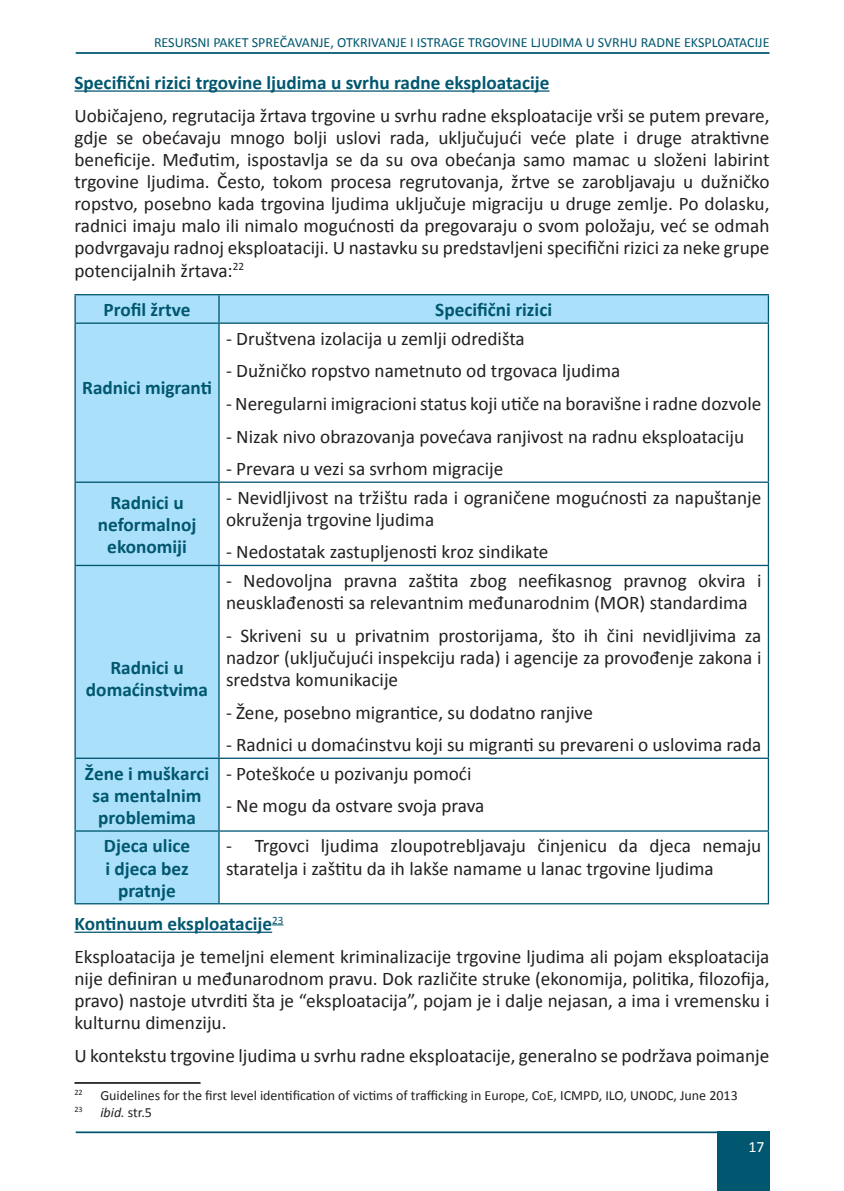
<style>
.page{position:relative;width:844px;height:1191px;background:#fff}
.page>*{position:absolute;margin:0;border:0;box-sizing:border-box;transform-origin:0 0}
.Normal_wrd_1{font:19.25px/22.2px "Calibri";color:#231f20;text-align:justify}
.Normal_wrd_1-2{font:700 19.25px/22.2px "Calibri";color:#00576f;text-align:center}
.t1{font:15.75px "Calibri";color:#fff}
.t2{font:14px "Calibri";color:#231f20}
.t3{font:14px "Calibri";color:#00576f}
.t4{font:italic 14px "Calibri";color:#231f20}
.t5{font:8.22px "Calibri";color:#231f20}
.s1{font-style:normal}
</style>
<div class="page">
<div style="left:717px;top:1131px;width:52px;height:60px;background:#00576f"></div>
<hr style="left:76px;top:52px;width:693px;height:2px;background:#00576f">
<hr style="left:76px;top:1131px;width:693px;height:2px;background:#00576f">
<hr style="left:74px;top:90px;width:475px;height:2px;background:#00576f">
<hr style="left:74px;top:931px;width:198px;height:2px;background:#00576f">
<svg style="left:76px;top:295px;width:691px;height:608px"></svg>
<hr style="left:74px;top:294px;width:145px;height:1px;background:#00576f">
<hr style="left:74px;top:295px;width:2px;height:27px;background:#00576f">
<hr style="left:219px;top:294px;width:549px;height:1px;background:#00576f">
<svg style="left:218px;top:295px;width:1px;height:27px"></svg>
<svg style="left:767px;top:295px;width:1px;height:27px"></svg>
<hr style="left:74px;top:322px;width:145px;height:2px;background:#00576f">
<hr style="left:74px;top:324px;width:2px;height:157px;background:#00576f">
<hr style="left:219px;top:322px;width:549px;height:2px;background:#00576f">
<hr style="left:218px;top:324px;width:1px;height:157px;background:#00576f">
<hr style="left:767px;top:324px;width:1px;height:157px;background:#00576f">
<hr style="left:74px;top:481px;width:145px;height:2px;background:#00576f">
<hr style="left:74px;top:483px;width:2px;height:82px;background:#00576f">
<hr style="left:219px;top:481px;width:549px;height:2px;background:#00576f">
<hr style="left:218px;top:483px;width:1px;height:82px;background:#00576f">
<hr style="left:767px;top:483px;width:1px;height:82px;background:#00576f">
<hr style="left:74px;top:565px;width:145px;height:1px;background:#00576f">
<hr style="left:74px;top:566px;width:2px;height:191px;background:#00576f">
<hr style="left:219px;top:565px;width:549px;height:1px;background:#00576f">
<hr style="left:218px;top:566px;width:1px;height:191px;background:#00576f">
<hr style="left:767px;top:566px;width:1px;height:191px;background:#00576f">
<hr style="left:74px;top:757px;width:145px;height:2px;background:#00576f">
<hr style="left:74px;top:759px;width:2px;height:71px;background:#00576f">
<hr style="left:219px;top:757px;width:549px;height:2px;background:#00576f">
<hr style="left:218px;top:759px;width:1px;height:71px;background:#00576f">
<hr style="left:767px;top:759px;width:1px;height:71px;background:#00576f">
<hr style="left:74px;top:830px;width:145px;height:1px;background:#00576f">
<hr style="left:74px;top:831px;width:2px;height:72px;background:#00576f">
<hr style="left:219px;top:830px;width:549px;height:1px;background:#00576f">
<hr style="left:218px;top:831px;width:1px;height:72px;background:#00576f">
<hr style="left:767px;top:831px;width:1px;height:72px;background:#00576f">
<hr style="left:74px;top:903px;width:145px;height:1px;background:#00576f">
<hr style="left:219px;top:903px;width:549px;height:1px;background:#00576f">
<hr style="left:74px;top:1082px;width:126px;height:1px;background:#231f20">
<p class="t3" style="left:154px;top:34px;width:617px">RESURSNI PAKET SPREČAVANJE, OTKRIVANJE I ISTRAGE TRGOVINE LJUDIMA U SVRHU RADNE EKSPLOATACIJE</p>
<p class="Normal_wrd_1-2" style="left:74px;top:71px;width:476px">Specifični rizici trgovine ljudima u svrhu radne eksploatacije</p>
<p class="Normal_wrd_1" style="left:74px;top:104px;width:696px">Uobičajeno, regrutacija žrtava trgovine u svrhu radne eksploatacije vrši se putem prevare, gdje se obećavaju mnogo bolji uslovi rada, uključujući veće plate i druge atraktivne beneficije. Međutim, ispostavlja se da su ova obećanja samo mamac u složeni labirint trgovine ljudima. Često, tokom procesa regrutovanja, žrtve se zarobljavaju u dužničko ropstvo, posebno kada trgovina ljudima uključuje migraciju u druge zemlje. Po dolasku, radnici imaju malo ili nimalo mogućnosti da pregovaraju o svom položaju, već se odmah podvrgavaju radnoj eksploataciji. U nastavku su predstavljeni specifični rizici za neke grupe potencijalnih žrtava:<sup>22</sup></p>
<p class="Normal_wrd_1-2" style="left:104px;top:299px;width:88px">Profil žrtve</p>
<p class="Normal_wrd_1-2" style="left:435px;top:299px;width:118px">Specifični rizici</p>
<p class="Normal_wrd_1-2" style="left:82px;top:376px;width:131px">Radnici migranti</p>
<p class="Normal_wrd_1" style="left:226px;top:327px;width:300px">- Društvena izolacija u zemlji odredišta</p>
<p class="Normal_wrd_1" style="left:226px;top:360px;width:395px">- Dužničko ropstvo nametnuto od trgovaca ljudima</p>
<p class="Normal_wrd_1" style="left:226px;top:392px;width:536px">- Neregularni imigracioni status koji utiče na boravišne i radne dozvole</p>
<p class="Normal_wrd_1" style="left:226px;top:425px;width:519px">- Nizak nivo obrazovanja povećava ranjivost na radnu eksploataciju</p>
<p class="Normal_wrd_1" style="left:226px;top:458px;width:279px">- Prevara u vezi sa svrhom migracije</p>
<p class="Normal_wrd_1-2" style="left:98px;top:491px;width:100px">Radnici u neformalnoj ekonomiji</p>
<p class="Normal_wrd_1" style="left:226px;top:486px;width:536px">- Nevidljivost na tržištu rada i ograničene mogućnosti za napuštanje okruženja trgovine ljudima</p>
<p class="Normal_wrd_1" style="left:226px;top:541px;width:324px">- Nedostatak zastupljenosti kroz sindikate</p>
<p class="Normal_wrd_1-2" style="left:86px;top:657px;width:124px">Radnici u domaćinstvima</p>
<p class="Normal_wrd_1" style="left:226px;top:569px;width:536px">- Nedovoljna pravna zaštita zbog neefikasnog pravnog okvira i neusklađenosti sa relevantnim međunarodnim (MOR) standardima</p>
<p class="Normal_wrd_1" style="left:226px;top:624px;width:536px">- Skriveni su u privatnim prostorijama, što ih čini nevidljivima za nadzor (uključujući inspekciju rada) i agencije za provođenje zakona i sredstva komunikacije</p>
<p class="Normal_wrd_1" style="left:226px;top:701px;width:368px">- Žene, posebno migrantice, su dodatno ranjive</p>
<p class="Normal_wrd_1" style="left:226px;top:734px;width:536px">- Radnici u domaćinstvu koji su migranti su prevareni o uslovima rada</p>
<p class="Normal_wrd_1-2" style="left:85px;top:762px;width:126px">Žene i muškarci sa mentalnim problemima</p>
<p class="Normal_wrd_1" style="left:226px;top:762px;width:247px">- Poteškoće u pozivanju pomoći</p>
<p class="Normal_wrd_1" style="left:226px;top:795px;width:260px">- Ne mogu da ostvare svoja prava</p>
<p class="Normal_wrd_1-2" style="left:104px;top:835px;width:88px">Djeca ulice i djeca bez pratnje</p>
<p class="Normal_wrd_1" style="left:226px;top:835px;width:536px">- Trgovci ljudima zloupotrebljavaju činjenicu da djeca nemaju staratelja i zaštitu da ih lakše namame u lanac trgovine ljudima</p>
<p class="Normal_wrd_1-2" style="left:74px;top:912px;width:210px">Kontinuum eksploatacije<sup>23</sup></p>
<p class="Normal_wrd_1" style="left:74px;top:945px;width:696px">Eksploatacija je temeljni element kriminalizacije trgovine ljudima ali pojam eksploatacija nije definiran u međunarodnom pravu. Dok različite struke (ekonomija, politika, filozofija, pravo) nastoje utvrditi šta je “eksploatacija”, pojam je i dalje nejasan, a ima i vremensku i kulturnu dimenziju.</p>
<p class="Normal_wrd_1" style="left:74px;top:1044px;width:696px">U kontekstu trgovine ljudima u svrhu radne eksploatacije, generalno se podržava poimanje</p>
<p class="t5" style="left:74px;top:1087px;width:10px">22</p>
<p class="t2" style="left:100px;top:1086px;width:638px">Guidelines for the first level identification of victims of trafficking in Europe, CoE, ICMPD, ILO, UNODC, June 2013</p>
<p class="t5" style="left:74px;top:1104px;width:10px">23</p>
<p class="t4" style="left:100px;top:1102px;width:53px">ibid. <span class="s1">str.5</span></p>
<p class="t1" style="left:748px;top:1136px;width:17px">17</p>
</div>
